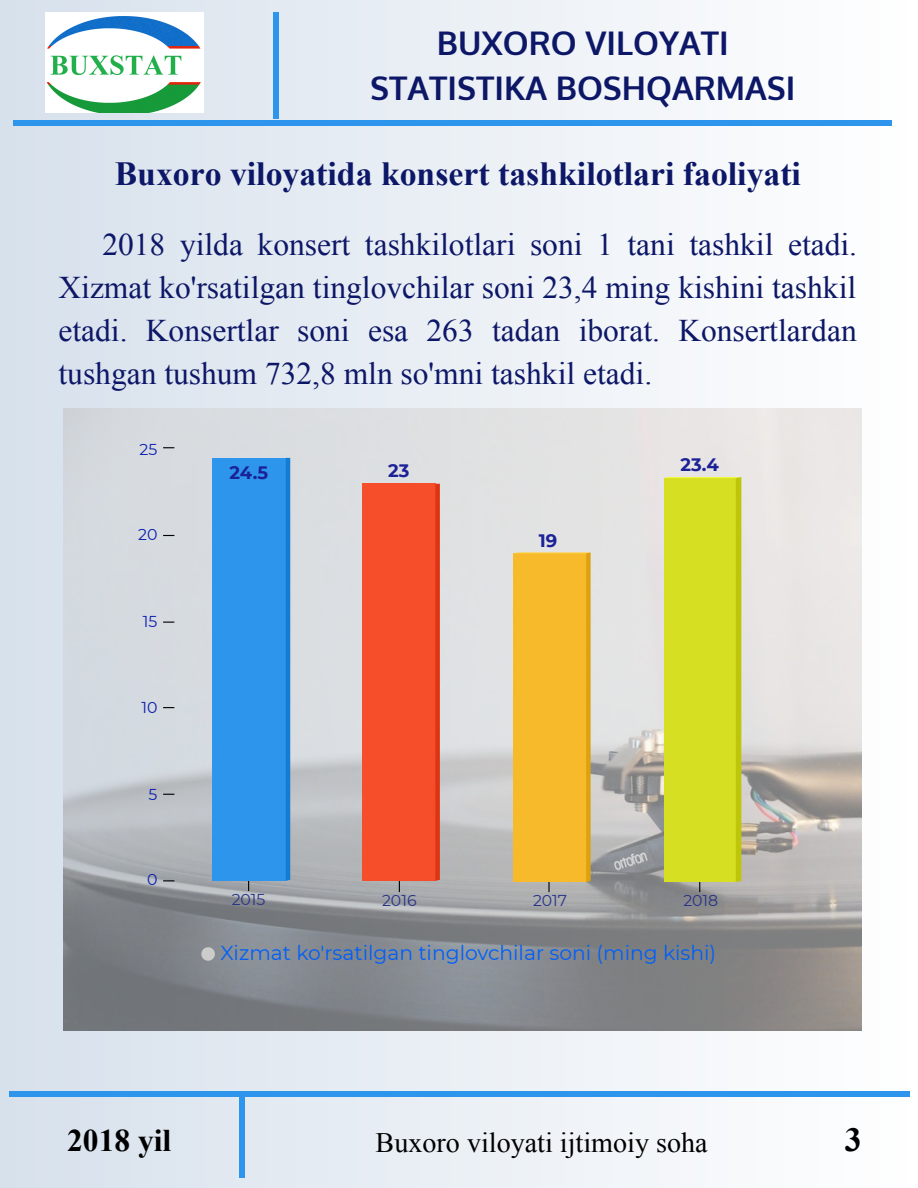
<style>
.page{position:relative;width:918px;height:1188px;background:#fff}
.page>*{position:absolute;margin:0;border:0;box-sizing:border-box;transform-origin:0 0}
.t1{font:700 33.75px "Times New Roman";color:#0d1767}
.t2{font:700 33.75px "Times New Roman";color:#000}
.t3{font:700 32.7px/45px "Oxygen";color:#0d1767;text-align:center}
.t4{font:31.5px/42.8px "Times New Roman";color:#0d1767;text-align:justify}
.t5{font:700 31.5px "Times New Roman";color:#000}
.t6{font:28.2px "Times New Roman";color:#000}
.t7{font:20.25px "Montserrat";color:#005ff9}
.t8{font:700 18px "Montserrat";color:#1b2197}
.t9{font:15.75px "Montserrat";color:#293489}
.t10{font:15.75px "Montserrat";color:#0d1faf}
</style>
<div class="page">
<div style="left:0;top:0;width:918px;height:1188px;background:linear-gradient(to right,#d6e0eb,#fefeff)"></div>
<img style="left:63px;top:408px;width:799px;height:622px">
<div style="left:14px;top:120px;width:878px;height:6px;background:#2d95ec"></div>
<div style="left:9px;top:1091px;width:900px;height:6px;background:#2d95ec"></div>
<div style="left:273px;top:12px;width:6px;height:107px;background:#2d95ec"></div>
<div style="left:240px;top:1097px;width:5px;height:81px;background:#2d95ec"></div>
<img style="left:45px;top:12px;width:158px;height:100px">
<div style="left:213px;top:458px;width:73px;height:423px;background:#2d95ec"></div>
<hr style="left:286px;top:458px;width:4px;height:423px;background:#147cd3">
<div style="left:362px;top:484px;width:73px;height:397px;background:#f64d2a"></div>
<svg style="left:435px;top:484px;width:5px;height:397px"></svg>
<div style="left:513px;top:552px;width:78px;height:340px;background:#f6ba2a"></div>
<div style="left:664px;top:477px;width:77px;height:415px;background:#d7df23"></div>
<svg style="left:201px;top:947px;width:14px;height:14px"></svg>
<p class="t3" style="left:370px;top:22px;width:427px">BUXORO VILOYATI<br>STATISTIKA BOSHQARMASI</p>
<p class="t1" style="left:115px;top:150px;width:688px">Buxoro viloyatida konsert tashkilotlari faoliyati</p>
<p class="t4" style="left:58px;top:223px;width:800px;text-indent:44px">2018 yilda konsert tashkilotlari soni 1 tani tashkil etadi.<br>Xizmat ko'rsatilgan tinglovchilar soni 23,4 ming kishini tashkil etadi. Konsertlar soni esa 263 tadan iborat. Konsertlardan tushgan tushum 732,8 mln so'mni tashkil etadi.</p>
<p class="t10" style="left:140px;top:438px;width:19px">25</p>
<p class="t10" style="left:138px;top:524px;width:21px">20</p>
<p class="t10" style="left:143px;top:610px;width:16px">15</p>
<p class="t10" style="left:141px;top:697px;width:18px">10</p>
<p class="t10" style="left:149px;top:783px;width:10px">5</p>
<p class="t10" style="left:147px;top:869px;width:12px">0</p>
<p class="t8" style="left:230px;top:460px;width:40px">24.5</p>
<p class="t8" style="left:388px;top:458px;width:23px">23</p>
<p class="t8" style="left:539px;top:527px;width:20px">19</p>
<p class="t8" style="left:681px;top:452px;width:40px">23.4</p>
<p class="t9" style="left:232px;top:888px;width:35px">2015</p>
<p class="t9" style="left:382px;top:889px;width:36px">2016</p>
<p class="t9" style="left:533px;top:889px;width:36px">2017</p>
<p class="t9" style="left:683px;top:889px;width:37px">2018</p>
<p class="t7" style="left:220px;top:939px;width:497px">Xizmat ko'rsatilgan tinglovchilar soni (ming kishi)</p>
<p class="t5" style="left:67px;top:1119px;width:106px">2018 yil</p>
<p class="t6" style="left:376px;top:1124px;width:334px">Buxoro viloyati ijtimoiy soha</p>
<p class="t2" style="left:845px;top:1116px;width:18px">3</p>
</div>
